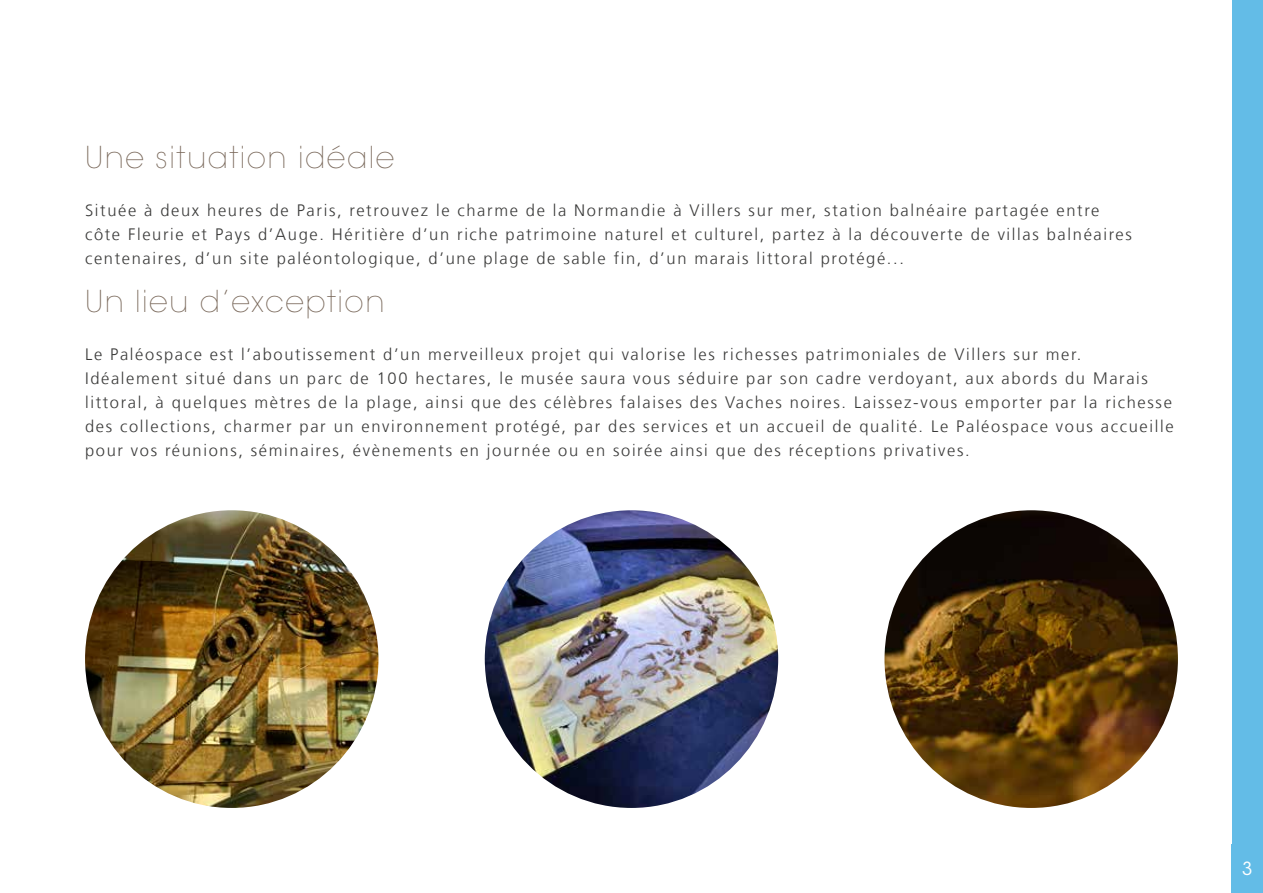
<style>
.page{position:relative;width:1263px;height:893px;background:#fff}
.page>*{position:absolute;margin:0;border:0;box-sizing:border-box;transform-origin:0 0}
.t1{font:200 30px "ITC Avant Garde Std";letter-spacing:.05em;color:#786759}
.t2{font:18px "ITC Avant Garde Std";color:#fff}
.t3{font:300 16.5px/24px "Frutiger LT Com";letter-spacing:.1em;color:#3a3a39}
</style>
<div class="page">
<div style="left:1232px;top:0;width:31px;height:893px;background:#63bce7"></div>
<img style="left:485px;top:510px;width:293px;height:298px">
<img style="left:85px;top:510px;width:293px;height:298px">
<img style="left:884px;top:510px;width:294px;height:298px">
<h1 class="t1" style="left:85px;top:139px;width:311px">Une situation idéale</h1>
<p class="t3" style="left:85px;top:198px;width:1048px">Située à deux heures de Paris, retrouvez le charme de la Normandie à Villers sur mer, station balnéaire partagée entre côte Fleurie et Pays d’Auge. Héritière d’un riche patrimoine naturel et culturel, partez à la découverte de villas balnéaires centenaires, d’un site paléontologique, d’une plage de sable fin, d’un marais littoral protégé...</p>
<h1 class="t1" style="left:85px;top:283px;width:301px">Un lieu d’exception</h1>
<p class="t3" style="left:85px;top:342px;width:1090px">Le Paléospace est l’aboutissement d’un merveilleux projet qui valorise les richesses patrimoniales de Villers sur mer.<br>Idéalement situé dans un parc de 100 hectares, le musée saura vous séduire par son cadre verdoyant, aux abords du Marais littoral, à quelques mètres de la plage, ainsi que des célèbres falaises des Vaches noires. Laissez-vous emporter par la richesse des collections, charmer par un environnement protégé, par des services et un accueil de qualité. Le Paléospace vous accueille pour vos réunions, séminaires, évènements en journée ou en soirée ainsi que des réceptions privatives.</p>
<p class="t2" style="left:1242px;top:858px;width:12px">3</p>
</div>
